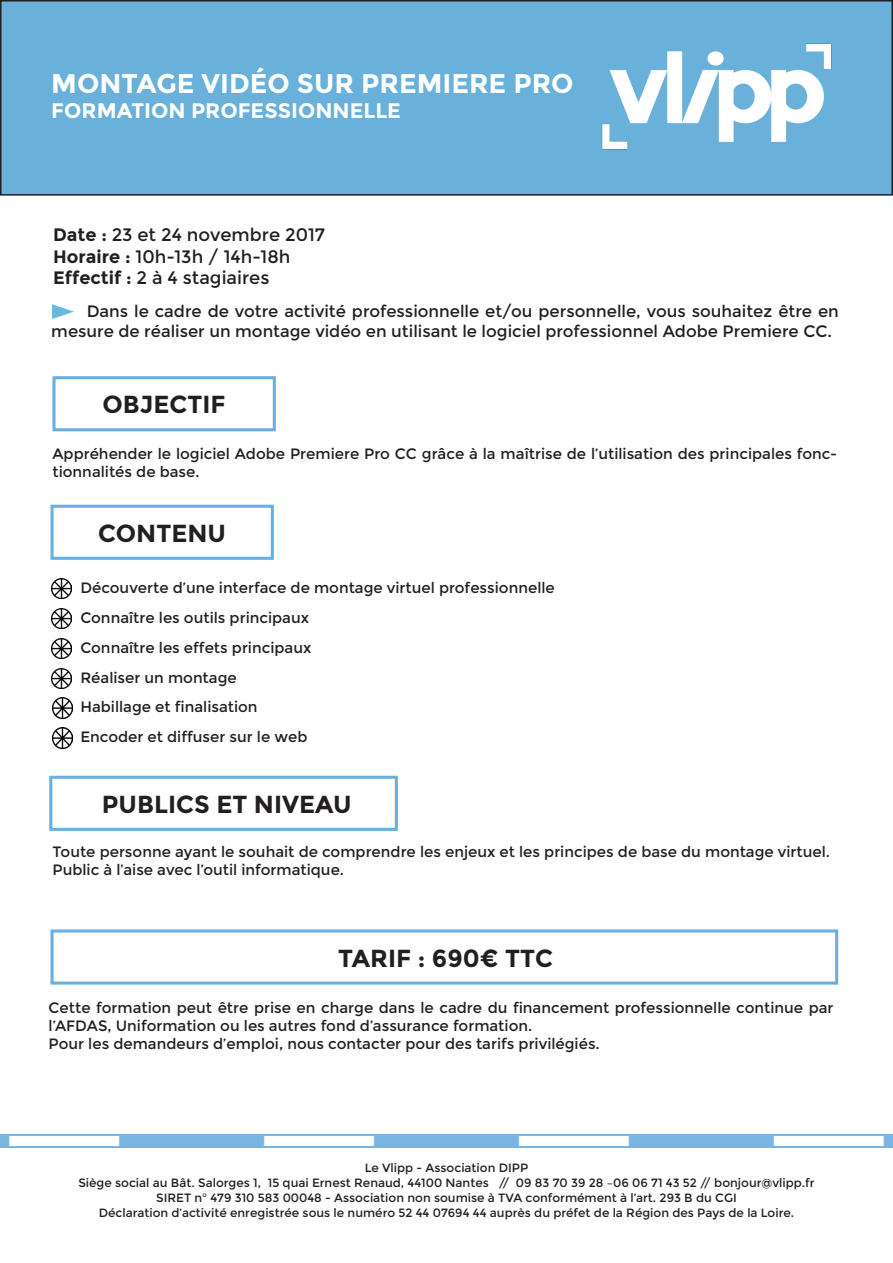
<style>
.page{position:relative;width:893px;height:1263px;background:#fff}
.page>*{position:absolute;margin:0;border:0;box-sizing:border-box;transform-origin:0 0}
.t1{font:700 27px "Montserrat";color:#fff}
.t2{font:700 24.6px "Montserrat";color:#231f20}
.t3{font:700 21px "Montserrat";color:#fff}
.t4{font:18px "Montserrat";color:#231f20}
.t5{font:16.5px/19.8px "Montserrat";color:#231f20}
.t6{font:15px/18px "Montserrat";color:#231f20}
.t7{font:12px "Montserrat";color:#231f20}
.s1{font-weight:700}
</style>
<div class="page">
<div style="left:1px;top:1px;width:891px;height:194px;background:#69b1da"></div>
<img style="left:601px;top:43px;width:231px;height:107px">
<div style="left:0;top:0;width:893px;height:196px;border:2px solid #231f20"></div>
<div style="left:52px;top:376px;width:224px;height:55px;border:3px solid #68b0e1"></div>
<img style="left:53px;top:304px;width:20px;height:15px">
<img style="left:0;top:1134px;width:893px;height:14px">
<div style="left:50px;top:505px;width:224px;height:55px;border:3px solid #68b0e1"></div>
<img style="left:51px;top:578px;width:20px;height:20px">
<img style="left:51px;top:608px;width:20px;height:20px">
<img style="left:51px;top:638px;width:20px;height:20px">
<img style="left:51px;top:668px;width:20px;height:20px">
<img style="left:52px;top:698px;width:20px;height:20px">
<img style="left:52px;top:728px;width:20px;height:20px">
<div style="left:49px;top:776px;width:349px;height:55px;border:3px solid #68b0e1"></div>
<div style="left:50px;top:929px;width:788px;height:55px;border:3px solid #68b0e1"></div>
<p class="t1" style="left:51px;top:67px;width:524px">MONTAGE VIDÉO SUR PREMIERE PRO</p>
<p class="t3" style="left:51px;top:98px;width:351px">FORMATION PROFESSIONNELLE</p>
<p class="t4" style="left:53px;top:224px;width:273px"><span class="s1">Date :</span> 23 et 24 novembre 2017</p>
<p class="t4" style="left:53px;top:246px;width:239px"><span class="s1">Horaire :</span> 10h-13h / 14h-18h</p>
<p class="t4" style="left:53px;top:268px;width:218px"><span class="s1">Effectif :</span> 2 à 4 stagiaires</p>
<p class="t5" style="left:51px;top:302px;width:789px;text-indent:35px">Dans le cadre de votre activité professionnelle et/ou personnelle, vous souhaitez être en mesure de réaliser un montage vidéo en utilisant le logiciel professionnel Adobe Premiere CC.</p>
<p class="t2" style="left:103px;top:390px;width:125px">OBJECTIF</p>
<p class="t6" style="left:52px;top:445px;width:786px">Appréhender le logiciel Adobe Premiere Pro CC grâce à la maîtrise de l’utilisation des principales fonc&shy;tionnalités de base.</p>
<p class="t2" style="left:98px;top:518px;width:129px">CONTENU</p>
<p class="t6" style="left:80px;top:578px;width:476px">Découverte d’une interface de montage virtuel professionnelle</p>
<p class="t6" style="left:80px;top:608px;width:230px">Connaître les outils principaux</p>
<p class="t6" style="left:80px;top:638px;width:233px">Connaître les effets principaux</p>
<p class="t6" style="left:80px;top:668px;width:158px">Réaliser un montage</p>
<p class="t6" style="left:80px;top:698px;width:179px">Habillage et finalisation</p>
<p class="t6" style="left:80px;top:728px;width:229px">Encoder et diffuser sur le web</p>
<p class="t2" style="left:102px;top:789px;width:251px">PUBLICS ET NIVEAU</p>
<p class="t6" style="left:52px;top:842px;width:779px">Toute personne ayant le souhait de comprendre les enjeux et les principes de base du montage virtuel.</p>
<p class="t6" style="left:52px;top:860px;width:293px">Public à l’aise avec l’outil informatique.</p>
<p class="t2" style="left:338px;top:943px;width:217px">TARIF : 690€ TTC</p>
<p class="t6" style="left:49px;top:999px;width:786px">Cette formation peut être prise en charge dans le cadre du financement professionnelle continue par l’AFDAS, Uniformation ou les autres fond d’assurance formation.</p>
<p class="t6" style="left:49px;top:1035px;width:553px">Pour les demandeurs d’emploi, nous contacter pour des tarifs privilégiés.</p>
<p class="t7" style="left:365px;top:1161px;width:165px">Le Vlipp - Association DIPP</p>
<p class="t7" style="left:78px;top:1176px;width:738px">Siège social au Bât. Salorges 1, 15 quai Ernest Renaud, 44100 Nantes // 09 83 70 39 28 –06 06 71 43 52 // bonjour@vlipp.fr</p>
<p class="t7" style="left:156px;top:1191px;width:582px">SIRET n° 479 310 583 00048 - Association non soumise à TVA conformément à l’art. 293 B du CGI</p>
<p class="t7" style="left:99px;top:1206px;width:697px">Déclaration d’activité enregistrée sous le numéro 52 44 07694 44 auprès du préfet de la Région des Pays de la Loire.</p>
</div>
